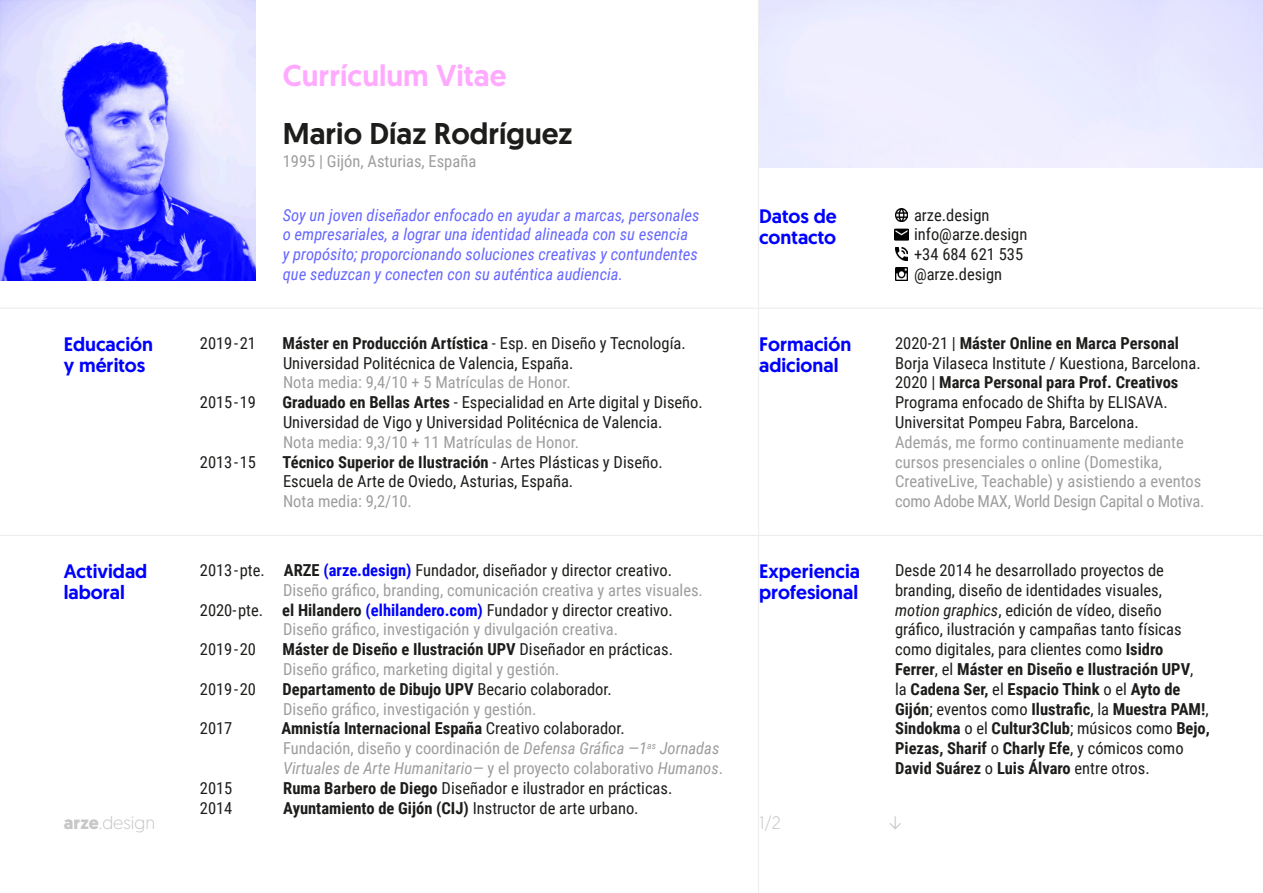
<style>
.page{position:relative;width:1263px;height:893px;background:#fff}
.page>*{position:absolute;margin:0;border:0;box-sizing:border-box;transform-origin:0 0}
.t1{font:500 30px "Geomanist";color:#1d1d1b}
.t2{font:500 30px "Geomanist";color:#faf}
.t3{font:500 19.5px "Geomanist";color:#00f}
.t4{font:300 18px "Geomanist";color:#c7c7c6}
.t5{font:300 18px "Inter";color:#c7c7c6}
.t6{font:700 16.5px/19.8px "Roboto Condensed";color:#1d1d1b}
.t7{font:16.5px/19.8px "Roboto Condensed";color:#1d1d1b}
.t8{font:16.5px/19.8px "Roboto Condensed";color:#9d9d9d}
.t9{font:italic 16.5px "Roboto Condensed";color:#66f}
.t10{font:italic 16.5px "Roboto Condensed";color:#9d9d9d}
.s1{font-weight:400}
.s2{font-weight:700}
.s3{font-weight:700;color:#00f}
.s4{font-style:italic}
.s5{font-style:normal}
.s6{font-weight:400;font-style:italic}
</style>
<div class="page">
<svg style="left:895px;top:267px;width:13px;height:13px"></svg>
<img style="left:895px;top:228px;width:13px;height:13px">
<svg style="left:895px;top:247px;width:13px;height:13px"></svg>
<hr style="left:0;top:308px;width:1263px;height:1px;background:#ededed">
<svg style="left:895px;top:209px;width:13px;height:12px"></svg>
<img style="left:0;top:0;width:255px;height:280px">
<hr style="left:0;top:535px;width:1263px;height:1px;background:#ededed">
<hr style="left:758px;top:0;width:1px;height:893px;background:#ededed">
<p class="t3" style="left:64px;top:331px;width:91px">Educación</p>
<p class="t3" style="left:64px;top:352px;width:83px">y méritos</p>
<p class="t2" style="left:283px;top:56px;width:225px">Currículum Vitae</p>
<p class="t1" style="left:283px;top:114px;width:291px">Mario Díaz Rodríguez</p>
<p class="t8" style="left:283px;top:151px;width:195px">1995 | Gijón, Asturias, España</p>
<p class="t9" style="left:283px;top:203px;width:418px">Soy un joven diseñador enfocado en ayudar a marcas, personales</p>
<p class="t9" style="left:283px;top:223px;width:407px">o empresariales, a lograr una identidad alineada con su esencia</p>
<p class="t9" style="left:283px;top:243px;width:417px">y propósito; proporcionando soluciones creativas y contundentes</p>
<p class="t9" style="left:283px;top:263px;width:342px">que seduzcan y conecten con su auténtica audiencia.</p>
<p class="t7" style="left:200px;top:332px;width:58px">2019-21</p>
<p class="t6" style="left:283px;top:332px;width:405px">Máster en Producción Artística <span class="s1">- Esp. en Diseño y Tecnología.</span></p>
<p class="t7" style="left:283px;top:352px;width:292px">Universidad Politécnica de Valencia, España.</p>
<p class="t8" style="left:283px;top:372px;width:289px">Nota media: 9,4/10 + 5 Matrículas de Honor.</p>
<p class="t7" style="left:200px;top:392px;width:58px">2015-19</p>
<p class="t7" style="left:283px;top:392px;width:422px"><span class="s2">Graduado en Bellas Artes</span> - Especialidad en Arte digital y Diseño.</p>
<p class="t7" style="left:283px;top:412px;width:381px">Universidad de Vigo y Universidad Politécnica de Valencia.</p>
<p class="t8" style="left:283px;top:431px;width:297px">Nota media: 9,3/10 + 11 Matrículas de Honor.</p>
<p class="t7" style="left:200px;top:451px;width:58px">2013-15</p>
<p class="t6" style="left:283px;top:451px;width:382px">Técnico Superior de Ilustración <span class="s1">- Artes Plásticas y Diseño.</span></p>
<p class="t7" style="left:283px;top:471px;width:292px">Escuela de Arte de Oviedo, Asturias, España.</p>
<p class="t8" style="left:283px;top:491px;width:130px">Nota media: 9,2/10.</p>
<p class="t3" style="left:759px;top:203px;width:79px">Datos de</p>
<p class="t3" style="left:759px;top:224px;width:79px">contacto</p>
<p class="t3" style="left:759px;top:331px;width:94px">Formación</p>
<p class="t3" style="left:759px;top:352px;width:81px">adicional</p>
<p class="t7" style="left:914px;top:204px;width:77px">arze.design</p>
<p class="t7" style="left:914px;top:224px;width:115px">info@arze.design</p>
<p class="t7" style="left:914px;top:244px;width:111px">+34 684 621 535</p>
<p class="t7" style="left:914px;top:264px;width:90px">@arze.design</p>
<p class="t6" style="left:895px;top:332px;width:285px"><span class="s1">2020-21 |</span> Máster Online en Marca Personal</p>
<p class="t7" style="left:895px;top:352px;width:307px">Borja Vilaseca Institute / Kuestiona, Barcelona.</p>
<p class="t6" style="left:895px;top:372px;width:285px"><span class="s1">2020 |</span> Marca Personal para Prof. Creativos</p>
<p class="t7" style="left:895px;top:392px;width:274px">Programa enfocado de Shifta by ELISAVA.<br>Universitat Pompeu Fabra, Barcelona.</p>
<p class="t8" style="left:895px;top:431px;width:311px">Además, me formo continuamente mediante cursos presenciales o online (Domestika, CreativeLive, Teachable) y asistiendo a eventos como Adobe MAX, World Design Capital o Motiva.</p>
<p class="t7" style="left:200px;top:560px;width:474px">2013-pte. <span class="s2">ARZE</span> <span class="s3">(arze.design)</span> Fundador, diseñador y director creativo.</p>
<p class="t8" style="left:283px;top:579px;width:421px">Diseño gráfico, branding, comunicación creativa y artes visuales.</p>
<p class="t7" style="left:200px;top:599px;width:474px">2020-pte. <span class="s2">el Hilandero</span> <span class="s3">(elhilandero.com)</span> Fundador y director creativo.</p>
<p class="t8" style="left:283px;top:619px;width:337px">Diseño gráfico, investigación y divulgación creativa.</p>
<p class="t7" style="left:200px;top:639px;width:58px">2019-20</p>
<p class="t6" style="left:283px;top:639px;width:392px">Máster de Diseño e Ilustración UPV <span class="s1">Diseñador en prácticas.</span></p>
<p class="t8" style="left:283px;top:659px;width:278px">Diseño gráfico, marketing digital y gestión.</p>
<p class="t7" style="left:200px;top:678px;width:58px">2019-20</p>
<p class="t6" style="left:283px;top:678px;width:331px">Departamento de Dibujo UPV <span class="s1">Becario colaborador.</span></p>
<p class="t8" style="left:283px;top:698px;width:255px">Diseño gráfico, investigación y gestión.</p>
<p class="t7" style="left:200px;top:718px;width:34px">2017</p>
<p class="t6" style="left:282px;top:718px;width:345px">Amnistía Internacional España <span class="s1">Creativo colaborador.</span></p>
<p class="t8" style="left:283px;top:738px;width:438px">Fundación, diseño y coordinación de <span class="s4">Defensa Gráfica —1</span><sup>as</sup> <span class="s4">Jornadas</span></p>
<p class="t10" style="left:283px;top:757px;width:442px">Virtuales de Arte Humanitario— <span class="s5">y el proyecto colaborativo</span> Humanos<span class="s5">.</span></p>
<p class="t7" style="left:200px;top:777px;width:34px">2015</p>
<p class="t7" style="left:283px;top:777px;width:391px"><span class="s2">Ruma Barbero de Diego</span> Diseñador e ilustrador en prácticas.</p>
<p class="t7" style="left:200px;top:797px;width:34px">2014</p>
<p class="t6" style="left:283px;top:797px;width:357px">Ayuntamiento de Gijón (CIJ) <span class="s1">Instructor de arte urbano.</span></p>
<p class="t7" style="left:895px;top:560px;width:270px">Desde 2014 he desarrollado proyectos de branding, diseño de identidades visuales,</p>
<p class="t6" style="left:895px;top:599px;width:316px"><span class="s6">motion graphics</span><span class="s1">, edición de vídeo, diseño gráfico, ilustración y campañas tanto físicas como digitales, para clientes como</span> Isidro Ferrer<span class="s1">, el</span> Máster en Diseño e Ilustración UPV<span class="s1">,<br>la</span> Cadena Ser, <span class="s1">el</span> Espacio Think <span class="s1">o el</span> Ayto de Gijón<span class="s1">; eventos como</span> Ilustrafic<span class="s1">, la</span> Muestra PAM!<span class="s1">, </span>Sindokma <span class="s1">o el</span> Cultur3Club<span class="s1">; músicos como</span> Bejo, Piezas, Sharif <span class="s1">o</span> Charly Efe<span class="s1">, y cómicos como </span>David Suárez <span class="s1">o</span> Luis Álvaro <span class="s1">entre otros.</span></p>
<p class="t3" style="left:64px;top:558px;width:85px">Actividad</p>
<p class="t3" style="left:64px;top:579px;width:63px">laboral</p>
<p class="t3" style="left:759px;top:558px;width:103px">Experiencia</p>
<p class="t3" style="left:759px;top:579px;width:101px">profesional</p>
<p class="t4" style="left:64px;top:811px;width:93px"><span class="s2">arze</span>.design</p>
<p class="t4" style="left:759px;top:811px;width:23px">1/2</p>
<p class="t5" style="left:908px;top:814px;width:19px;rotate:90deg">→</p>
</div>
